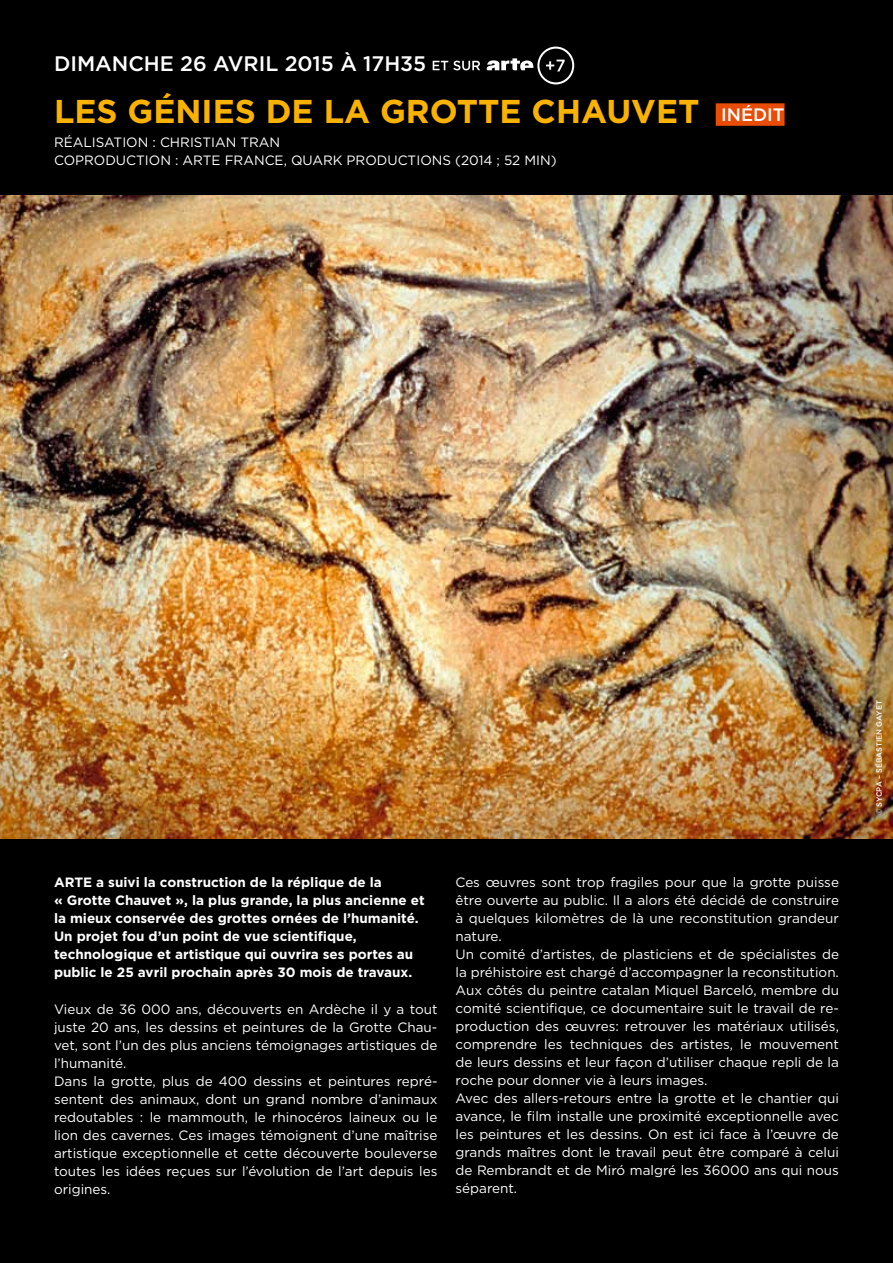
<style>
.page{position:relative;width:893px;height:1263px;background:#000}
.page>*{position:absolute;margin:0;border:0;box-sizing:border-box;transform-origin:0 0}
.t1{font:700 33px "Gotham";color:#fab200}
.t2{font:500 21px "Gotham";color:#fff}
.t3{font:13.5px/18px "Gotham";color:#fff}
.t4{font:700 13.5px/18px "Gotham";color:#fff}
.t5{font:500 7.5px "Gotham";color:#fff}
.s1{font-weight:500;font-size:18px;color:#fff}
</style>
<div class="page">
<div style="left:716px;top:103px;width:68px;height:23px;background:#e94c05"></div>
<img style="left:0;top:196px;width:893px;height:642px">
<svg style="left:487px;top:47px;width:87px;height:37px"></svg>
<svg style="left:433px;top:61px;width:47px;height:9px"></svg>
<h2 class="t2" style="left:54px;top:50px;width:374px">DIMANCHE 26 AVRIL 2015 À 17H35</h2>
<h1 class="t1" style="left:54px;top:89px;width:732px">Les génies de la Grotte Chauvet <span class="s1">INÉDIT</span></h1>
<p class="t3" style="left:54px;top:133px;width:504px">Réalisation : Christian Tran<br>Coproduction : ARTE France, Quark Productions (2014 ; 52 min)</p>
<p class="t4" style="left:54px;top:873px;width:372px;text-indent:42px">a suivi la construction de la réplique de la<br>« Grotte Chauvet », la plus grande, la plus ancienne et la mieux conservée des grottes ornées de l’humanité.<br>Un projet fou d’un point de vue scientifique, technologique et artistique qui ouvrira ses portes au public le 25 avril prochain après 30 mois de travaux.</p>
<p class="t3" style="left:54px;top:1000px;width:385px">Vieux de 36 000 ans, découverts en Ardèche il y a tout juste 20 ans, les dessins et peintures de la Grotte Chau&shy;vet, sont l’un des plus anciens témoignages artistiques de l’humanité.<br>Dans la grotte, plus de 400 dessins et peintures repré&shy;sentent des animaux, dont un grand nombre d’animaux redoutables : le mammouth, le rhinocéros laineux ou le lion des cavernes. Ces images témoignent d’une maîtrise artistique exceptionnelle et cette découverte bouleverse toutes les idées reçues sur l’évolution de l’art depuis les origines.</p>
<p class="t4" style="left:54px;top:873px;width:11px">ARTE</p>
<p class="t3" style="left:455px;top:873px;width:385px">Ces œuvres sont trop fragiles pour que la grotte puisse être ouverte au public. I l a alors été décidé de construire à quelques kilomètres de là une reconstitution grandeur nature.<br>U n comité d’artistes, de plasticiens et de spécialistes de la préhistoire est chargé d’accompagner la reconstitution.<br>Aux côtés du peintre catalan M iquel Barceló, membre du comité scientifique, ce documentaire suit le travail de re&shy;production des œuvres: retrouver les matériaux utilisés, comprendre les techniques des artistes, le mouvement de leurs dessins et leur façon d’utiliser chaque repli de la roche pour donner vie à leurs images.<br>Avec des allers-retours entre la grotte et le chantier qui avance, le film installe une proximité exceptionnelle avec les peintures et les dessins. On est ici face à l’œuvre de grands maîtres dont le travail peut être comparé à celui de Rembrandt et de M iró malgré les 36000 ans qui nous séparent.</p>
<p class="t5" style="left:874px;top:815px;width:116px;rotate:-90deg">© SYCPA – SÉBASTIEN GAYET</p>
</div>
